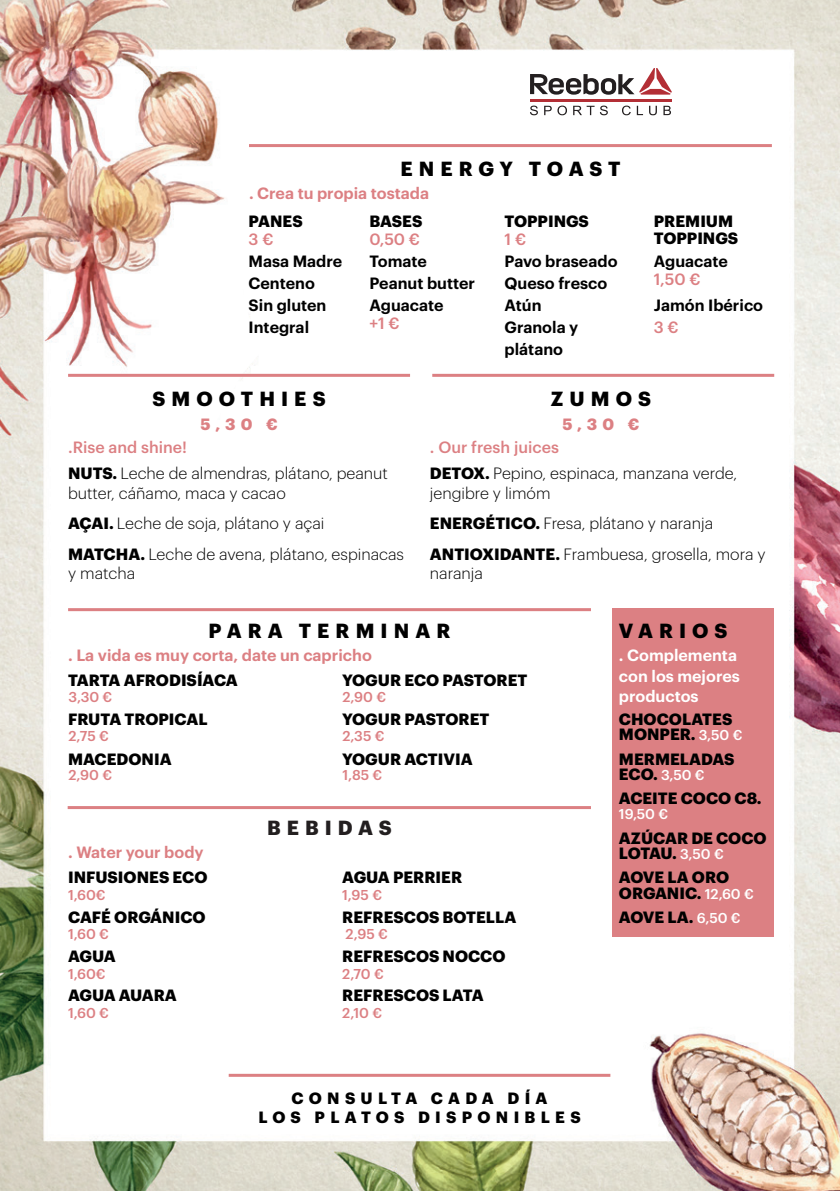
<style>
.page{position:relative;width:840px;height:1191px;background:#fff}
.page>*{position:absolute;margin:0;border:0;box-sizing:border-box;transform-origin:0 0}
.t1{font:700 20px "Graphik";letter-spacing:.305em;color:#000}
.t2{font:700 20px "Graphik";letter-spacing:.305em;color:#231f20}
.t3{font:700 16px/15.4px "Graphik";color:#000}
.t4{font:300 16px/19.2px "Graphik";color:#000}
.t5{font:600 16px/22px "Graphik";color:#000}
.t6{font:600 16px "Graphik";color:#dc8083}
.t7{font:500 16px "Graphik";color:#dc8083}
.t8{font:700 16px/19.2px "Graphik";letter-spacing:.33em;color:#000;text-align:center}
.t9{font:600 16px/20.6px "Graphik";color:#fff}
.t10{font:700 16px "Graphik";color:#dc8083}
.t11{font:700 16px "Graphik";letter-spacing:-.035em;color:#000}
.t12{font:500 14px "Graphik";color:#dc8083}
.t13{font:500 14px "Graphik";color:#fff}
.s1{font-weight:700}
.s2{font-weight:500;font-size:14px;color:#fff}
.s3{font-weight:700;font-size:16px;color:#000}
</style>
<div class="page">
<img style="left:0;top:0;width:839px;height:1191px">
<hr style="left:432px;top:374px;width:341px;height:3px;background:#dc8083">
<hr style="left:68px;top:608px;width:522px;height:3px;background:#dc8083">
<hr style="left:68px;top:806px;width:522px;height:3px;background:#dc8083">
<hr style="left:249px;top:144px;width:522px;height:3px;background:#dc8083">
<svg style="left:90px;top:277px;width:175px;height:200px"></svg>
<hr style="left:68px;top:374px;width:342px;height:3px;background:#dc8083">
<div style="left:612px;top:608px;width:161px;height:328px;background:#dc8083"></div>
<svg style="left:529px;top:68px;width:142px;height:27px"></svg>
<hr style="left:529px;top:99px;width:142px;height:3px;background:#b32f36">
<svg style="left:529px;top:106px;width:8px;height:9px"></svg>
<svg style="left:544px;top:106px;width:7px;height:9px"></svg>
<svg style="left:557px;top:106px;width:9px;height:9px"></svg>
<svg style="left:573px;top:106px;width:34px;height:9px"></svg>
<svg style="left:621px;top:106px;width:9px;height:9px"></svg>
<svg style="left:636px;top:106px;width:6px;height:9px"></svg>
<svg style="left:648px;top:106px;width:8px;height:9px"></svg>
<svg style="left:663px;top:106px;width:7px;height:9px"></svg>
<hr style="left:228px;top:1073px;width:382px;height:3px;background:#dc8083">
<p class="t1" style="left:400px;top:153px;width:221px">ENERGY TOAST</p>
<p class="t6" style="left:249px;top:181px;width:181px">. Crea tu propia tostada</p>
<p class="t3" style="left:248px;top:212px;width:56px">PANES</p>
<p class="t7" style="left:248px;top:227px;width:26px">3 €</p>
<p class="t5" style="left:248px;top:249px;width:95px">Masa Madre<br>Centeno<br>Sin gluten<br>Integral</p>
<p class="t3" style="left:369px;top:212px;width:54px">BASES</p>
<p class="t7" style="left:369px;top:227px;width:52px">0,50 €</p>
<p class="t5" style="left:369px;top:249px;width:107px">Tomate<br>Peanut butter<br>Aguacate</p>
<p class="t7" style="left:369px;top:311px;width:32px">+1 €</p>
<p class="t3" style="left:504px;top:212px;width:86px">TOPPINGS</p>
<p class="t7" style="left:504px;top:227px;width:23px">1 €</p>
<p class="t5" style="left:504px;top:249px;width:114px">Pavo braseado<br>Queso fresco<br>Atún<br>Granola y plátano</p>
<p class="t3" style="left:653px;top:211px;width:86px;line-height:17px">PREMIUM<br>TOPPINGS</p>
<p class="t5" style="left:653px;top:249px;width:76px">Aguacate</p>
<p class="t7" style="left:653px;top:267px;width:48px">1,50 €</p>
<p class="t5" style="left:653px;top:293px;width:111px">Jamón Ibérico</p>
<p class="t7" style="left:653px;top:315px;width:26px">3 €</p>
<p class="t1" style="left:152px;top:383px;width:175px">SMOOTHIES</p>
<p class="t1" style="left:550px;top:383px;width:102px">ZUMOS</p>
<p class="t7" style="left:68px;top:435px;width:120px">.Rise and shine!</p>
<p class="t10" style="left:200px;top:412px;width:78px">5,30 €</p>
<p class="t10" style="left:562px;top:412px;width:78px">5,30 €</p>
<p class="t7" style="left:429px;top:435px;width:130px">. Our fresh juices</p>
<p class="t4" style="left:68px;top:463px;width:321px"><span class="s1">NUTS.</span> Leche de almendras, plátano, peanut butter, cáñamo, maca y cacao</p>
<p class="t4" style="left:68px;top:507px;width:337px;line-height:30.6px"><span class="s1">AÇAI.</span> Leche de soja, plátano y açai<br><span class="s1">MATCHA.</span> Leche de avena, plátano, espinacas</p>
<p class="t4" style="left:68px;top:562px;width:69px">y matcha</p>
<p class="t4" style="left:429px;top:463px;width:308px"><span class="s1">DETOX.</span> Pepino, espinaca, manzana verde, jengibre y limóm</p>
<p class="t4" style="left:429px;top:507px;width:337px;line-height:30.6px"><span class="s1">ENERGÉTICO.</span> Fresa, plátano y naranja<br><span class="s1">ANTIOXIDANTE.</span> Frambuesa, grosella, mora y</p>
<p class="t4" style="left:429px;top:562px;width:54px">naranja</p>
<p class="t1" style="left:208px;top:615px;width:243px">PARA TERMINAR</p>
<p class="t1" style="left:618px;top:615px;width:110px">VARIOS</p>
<p class="t6" style="left:68px;top:643px;width:305px">. La vida es muy corta, date un capricho</p>
<p class="t3" style="left:68px;top:671px;width:171px">TARTA AFRODISÍACA</p>
<p class="t3" style="left:68px;top:710px;width:141px">FRUTA TROPICAL</p>
<p class="t3" style="left:68px;top:749px;width:105px">MACEDONIA</p>
<p class="t12" style="left:68px;top:686px;width:45px">3,30 €</p>
<p class="t12" style="left:68px;top:725px;width:42px">2,75 €</p>
<p class="t12" style="left:68px;top:764px;width:45px">2,90 €</p>
<p class="t6" style="left:68px;top:840px;width:137px">. Water your body</p>
<p class="t3" style="left:68px;top:868px;width:141px">INFUSIONES ECO</p>
<p class="t3" style="left:68px;top:907px;width:139px">CAFÉ ORGÁNICO</p>
<p class="t3" style="left:68px;top:947px;width:49px">AGUA</p>
<p class="t11" style="left:68px;top:983px;width:110px">AGUA AUARA</p>
<p class="t12" style="left:68px;top:884px;width:39px">1,60€</p>
<p class="t12" style="left:68px;top:923px;width:42px">1,60 €</p>
<p class="t12" style="left:68px;top:962px;width:39px">1,60€</p>
<p class="t12" style="left:68px;top:1002px;width:42px">1,60 €</p>
<p class="t3" style="left:342px;top:671px;width:186px">YOGUR ECO PASTORET</p>
<p class="t3" style="left:342px;top:710px;width:148px">YOGUR PASTORET</p>
<p class="t3" style="left:342px;top:749px;width:132px">YOGUR ACTIVIA</p>
<p class="t12" style="left:342px;top:686px;width:45px">2,90 €</p>
<p class="t12" style="left:342px;top:725px;width:43px">2,35 €</p>
<p class="t12" style="left:342px;top:764px;width:41px">1,85 €</p>
<p class="t2" style="left:267px;top:812px;width:126px">BEBIDAS</p>
<p class="t3" style="left:342px;top:868px;width:121px">AGUA PERRIER</p>
<p class="t3" style="left:342px;top:907px;width:175px">REFRESCOS BOTELLA</p>
<p class="t3" style="left:342px;top:947px;width:165px">REFRESCOS NOCCO</p>
<p class="t3" style="left:342px;top:986px;width:143px">REFRESCOS LATA</p>
<p class="t12" style="left:342px;top:884px;width:41px">1,95 €</p>
<p class="t12" style="left:345px;top:923px;width:44px">2,95 €</p>
<p class="t12" style="left:342px;top:962px;width:43px">2,70 €</p>
<p class="t12" style="left:342px;top:1002px;width:41px">2,10 €</p>
<p class="t8" style="left:258px;top:1086px;width:324px">CONSULTA CADA DÍA<br>LOS PLATOS DISPONIBLES</p>
<p class="t9" style="left:618px;top:643px;width:122px">. Complementa con los mejores productos</p>
<p class="t3" style="left:618px;top:710px;width:125px">CHOCOLATES<br>MONPER. <span class="s2">3,50 €</span></p>
<p class="t3" style="left:618px;top:750px;width:117px">MERMELADAS</p>
<p class="t13" style="left:618px;top:764px;width:87px"><span class="s3">ECO.</span> 3,50 €</p>
<p class="t3" style="left:618px;top:788px;width:144px">ACEITE COCO C8.</p>
<p class="t3" style="left:618px;top:828px;width:149px">AZÚCAR DE COCO<br>LOTAU. <span class="s2">3,50 €</span></p>
<p class="t3" style="left:618px;top:868px;width:136px;line-height:16px">AOVE LA ORO<br>ORGANIC. <span class="s2">12,60 €</span></p>
<p class="t3" style="left:618px;top:908px;width:123px">AOVE LA. <span class="s2">6,50 €</span></p>
<p class="t13" style="left:618px;top:803px;width:51px">19,50 €</p>
</div>
